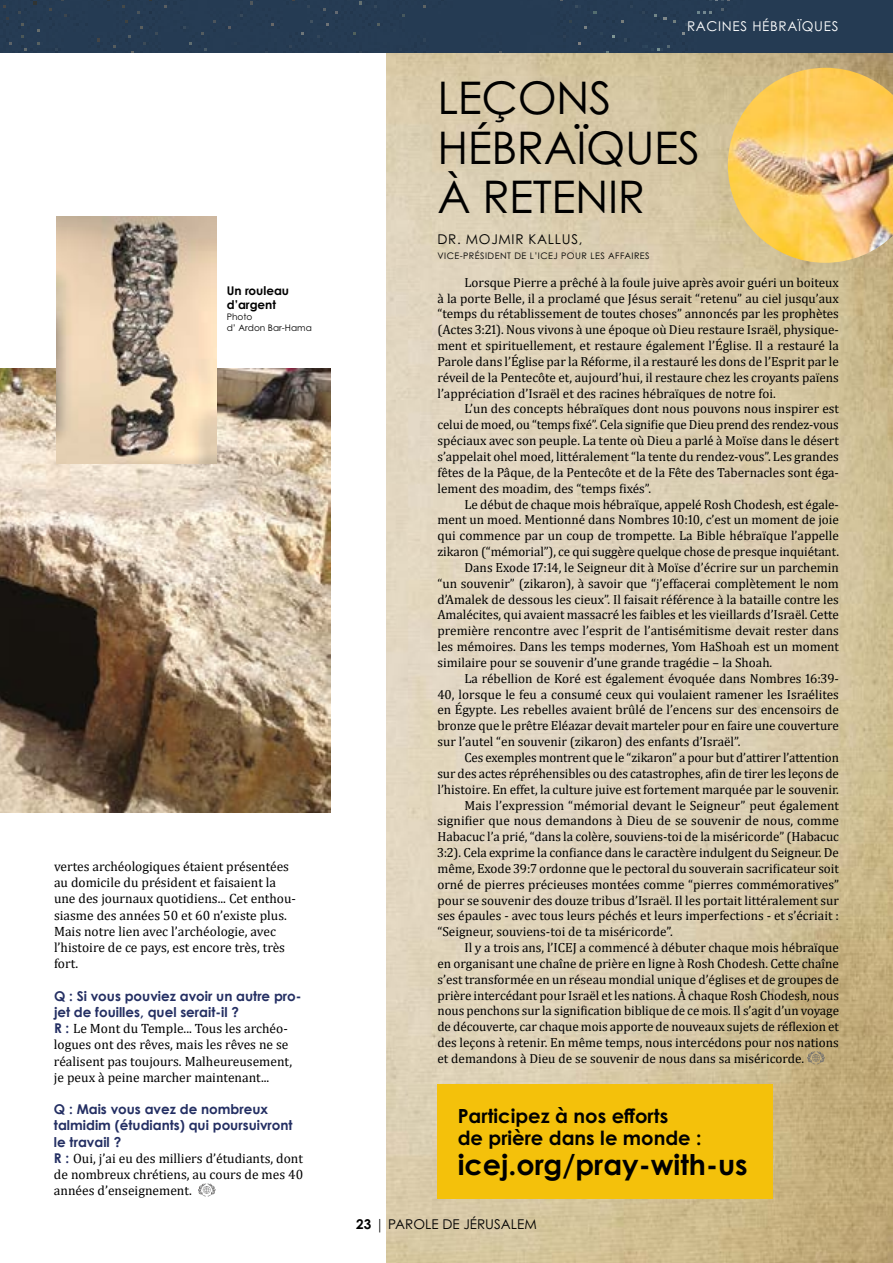
<style>
.page{position:relative;width:893px;height:1263px;background:#fff}
.page>*{position:absolute;margin:0;border:0;box-sizing:border-box;transform-origin:0 0}
.t1{font:45px/49.5px "Century Gothic Pro";letter-spacing:-.01em;color:#000}
.t2{font:700 28.5px "Century Gothic Pro";color:#000}
.t3{font:700 19.5px/22.5px "Century Gothic Pro";color:#000}
.t4{font:13.5px/16.2px "Cambria";color:#000}
.t5{font:700 13.5px/16.2px "Century Gothic";color:#242f63}
.t6{font:13.5px "Century Gothic Pro";color:#000}
.t7{font:13.5px "Century Gothic Pro";letter-spacing:.05em;color:#fff}
.t8{font:13.5px "Century Gothic Pro";letter-spacing:.05em;color:#000}
.t9{font:13.2px/15.9px "Cambria";color:#000;text-align:justify}
.t10{font:700 12px/14.4px "Century Gothic Pro";color:#000}
.t11{font:9px "Century Gothic Pro";letter-spacing:.05em;color:#000}
.t12{font:9px/10.8px "Century Gothic Pro";color:#000}
.s1{font-family:"Century Gothic";font-weight:700;color:#242f63}
.s2{font-weight:700}
.s3{font-family:"Scala Pro"}
</style>
<div class="page">
<img style="left:386px;top:52px;width:507px;height:1211px">
<img style="left:0;top:368px;width:330px;height:444px">
<div style="left:0;top:0;width:893px;height:52px;background:#253b53"></div>
<svg style="left:807px;top:1051px;width:18px;height:13px"></svg>
<div style="left:437px;top:1085px;width:336px;height:114px;background:#f4c10b"></div>
<img style="left:728px;top:68px;width:165px;height:195px">
<svg style="left:198px;top:1183px;width:18px;height:13px"></svg>
<img style="left:56px;top:217px;width:160px;height:247px">
<p class="t10" style="left:227px;top:283px;width:64px">Un rouleau d’argent</p>
<p class="t12" style="left:227px;top:311px;width:87px">Photo<br>d’ Ardon Bar-Hama</p>
<p class="t4" style="left:54px;top:858px;width:243px">vertes archéologiques étaient présentées au domicile du président et faisaient la une des journaux quotidiens... Cet enthou&shy;siasme des années 50 et 60 n’existe plus.<br>Mais notre lien avec l’archéologie, avec l’histoire de ce pays, est encore très, très fort.</p>
<p class="t5" style="left:54px;top:987px;width:249px">Q : Si vous pouviez avoir un autre pro&shy;jet de fouilles, quel serait-il ?</p>
<p class="t4" style="left:54px;top:1020px;width:240px"><span class="s1">R :</span> Le Mont du Temple... Tous les archéo&shy;logues ont des rêves, mais les rêves ne se réalisent pas toujours. Malheureusement, je peux à peine marcher maintenant...</p>
<p class="t5" style="left:54px;top:1100px;width:240px">Q : Mais vous avez de nombreux talmidim (étudiants) qui poursuivront le travail ?</p>
<p class="t4" style="left:54px;top:1150px;width:251px;text-align:justify"><span class="s1">R :</span> Oui, j’ai eu des milliers d’étudiants, dont de nombreux chrétiens, au cours de mes 40 années d’enseignement.</p>
<p class="t7" style="left:687px;top:18px;width:153px">RACINES HÉBRAÏQUES</p>
<h1 class="t1" style="left:437px;top:73px;width:264px">LEÇONS<br>HÉBRAÏQUES<br>À RETENIR</h1>
<p class="t8" style="left:437px;top:231px;width:147px">DR. MOJMIR KALLUS,</p>
<p class="t11" style="left:437px;top:250px;width:214px">VICE-PRÉSIDENT DE L’ICEJ POUR LES AFFAIRES</p>
<p class="t9" style="left:437px;top:274px;width:403px;text-indent:27px">Lorsque Pierre a prêché à la foule juive après avoir guéri un boiteux à la porte Belle, il a proclamé que Jésus serait “retenu” au ciel jusqu’aux “temps du rétablissement de toutes choses” annoncés par les prophètes (Actes 3:21). Nous vivons à une époque où Dieu restaure Israël, physique&shy;ment et spirituellement, et restaure également l’Église. Il a restauré la Parole dans l’Église par la Réforme, il a restauré les dons de l’Esprit par le réveil de la Pentecôte et, aujourd’hui, il restaure chez les croyants païens l’appréciation d’Israël et des racines hébraïques de notre foi.</p>
<p class="t9" style="left:437px;top:401px;width:403px;text-indent:27px">L’un des concepts hébraïques dont nous pouvons nous inspirer est celui de moed, ou “temps fixé”. Cela signifie que Dieu prend des rendez-vous spéciaux avec son peuple. La tente où Dieu a parlé à Moïse dans le désert s’appelait ohel moed, littéralement “la tente du rendez-vous”. Les grandes fêtes de la Pâque, de la Pentecôte et de la Fête des Tabernacles sont éga&shy;lement des moadim, des “temps fixés”.</p>
<p class="t9" style="left:464px;top:496px;width:376px">Le début de chaque mois hébraïque, appelé Rosh Chodesh, est égale-</p>
<p class="t9" style="left:437px;top:512px;width:403px">ment un moed. Mentionné dans Nombres 10:10, c’est un moment de joie</p>
<p class="t9" style="left:437px;top:528px;width:403px">qui commence par un coup de trompette. La Bible hébraïque l’appelle</p>
<p class="t9" style="left:437px;top:543px;width:403px">zikaron (“mémorial”), ce qui suggère quelque chose de presque inquiétant.</p>
<p class="t9" style="left:464px;top:559px;width:376px">Dans Exode 17:14, le Seigneur dit à Moïse d’écrire sur un parchemin</p>
<p class="t9" style="left:437px;top:575px;width:403px">“un souvenir” (zikaron), à savoir que “j’effacerai complètement le nom</p>
<p class="t9" style="left:437px;top:591px;width:403px">d’Amalek de dessous les cieux”. Il faisait référence à la bataille contre les</p>
<p class="t9" style="left:437px;top:607px;width:403px">Amalécites, qui avaient massacré les faibles et les vieillards d’Israël. Cette</p>
<p class="t9" style="left:437px;top:623px;width:403px">première rencontre avec l’esprit de l’antisémitisme devait rester dans</p>
<p class="t9" style="left:437px;top:639px;width:403px">les mémoires. Dans les temps modernes, Yom HaShoah est un moment</p>
<p class="t9" style="left:437px;top:654px;width:336px">similaire pour se souvenir d’une grande tragédie – la Shoah.</p>
<p class="t9" style="left:464px;top:670px;width:376px">La rébellion de Koré est également évoquée dans Nombres 16:39-</p>
<p class="t9" style="left:437px;top:686px;width:403px">40, lorsque le feu a consumé ceux qui voulaient ramener les Israélites</p>
<p class="t9" style="left:437px;top:702px;width:403px">en Égypte. Les rebelles avaient brûlé de l’encens sur des encensoirs de</p>
<p class="t9" style="left:437px;top:718px;width:403px">bronze que le prêtre Eléazar devait marteler pour en faire une couverture</p>
<p class="t9" style="left:437px;top:734px;width:304px">sur l’autel “en souvenir (zikaron) des enfants d’Israël”.</p>
<p class="t9" style="left:464px;top:749px;width:376px">Ces exemples montrent que le “zikaron” a pour but d’attirer l’attention</p>
<p class="t9" style="left:437px;top:765px;width:403px">sur des actes répréhensibles ou des catastrophes, afin de tirer les leçons de</p>
<p class="t9" style="left:437px;top:781px;width:403px">l’histoire. En effet, la culture juive est fortement marquée par le souvenir.</p>
<p class="t9" style="left:464px;top:797px;width:376px">Mais l’expression “mémorial devant le Seigneur” peut également</p>
<p class="t9" style="left:437px;top:813px;width:403px">signifier que nous demandons à Dieu de se souvenir de nous, comme</p>
<p class="t9" style="left:437px;top:829px;width:403px">Habacuc l’a prié, “dans la colère, souviens-toi de la miséricorde” (Habacuc</p>
<p class="t9" style="left:437px;top:844px;width:403px">3:2). Cela exprime la confiance dans le caractère indulgent du Seigneur. De</p>
<p class="t9" style="left:437px;top:860px;width:403px">même, Exode 39:7 ordonne que le pectoral du souverain sacrificateur soit</p>
<p class="t9" style="left:437px;top:876px;width:403px">orné de pierres précieuses montées comme “pierres commémoratives”</p>
<p class="t9" style="left:437px;top:892px;width:403px">pour se souvenir des douze tribus d’Israël. Il les portait littéralement sur</p>
<p class="t9" style="left:437px;top:908px;width:403px">ses épaules - avec tous leurs péchés et leurs imperfections - et s’écriait :</p>
<p class="t9" style="left:437px;top:924px;width:237px">“Seigneur, souviens-toi de ta miséricorde”.</p>
<p class="t9" style="left:464px;top:939px;width:376px">Il y a trois ans, l’ICEJ a commencé à débuter chaque mois hébraïque</p>
<p class="t9" style="left:437px;top:955px;width:403px">en organisant une chaîne de prière en ligne à Rosh Chodesh. Cette chaîne</p>
<p class="t9" style="left:437px;top:971px;width:403px">s’est transformée en un réseau mondial unique d’églises et de groupes de</p>
<p class="t9" style="left:437px;top:987px;width:403px">prière intercédant pour Israël et les nations. À chaque Rosh Chodesh, nous</p>
<p class="t9" style="left:437px;top:1003px;width:403px">nous penchons sur la signification biblique de ce mois. Il s’agit d’un voyage</p>
<p class="t9" style="left:437px;top:1019px;width:403px">de découverte, car chaque mois apporte de nouveaux sujets de réflexion et</p>
<p class="t9" style="left:437px;top:1035px;width:403px">des leçons à retenir. En même temps, nous intercédons pour nos nations</p>
<p class="t9" style="left:437px;top:1050px;width:368px">et demandons à Dieu de se souvenir de nous dans sa miséricorde.</p>
<h3 class="t3" style="left:458px;top:1104px;width:245px">Participez à nos efforts<br>de prière dans le monde :</h3>
<h2 class="t2" style="left:458px;top:1147px;width:291px">icej.org/pray-with-us</h2>
<p class="t6" style="left:356px;top:1216px;width:182px"><span class="s2">23</span> <span class="s3">|</span> PAROLE DE JÉRUSALEM</p>
</div>
